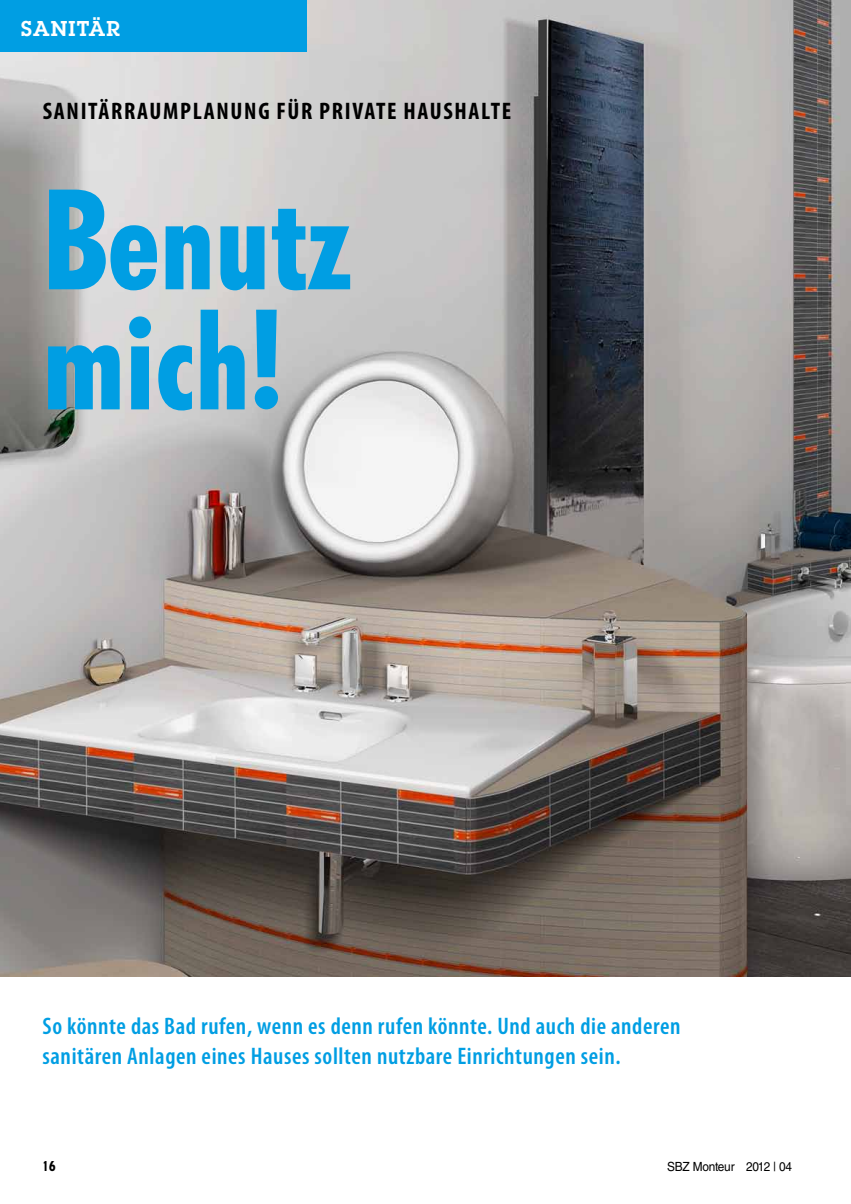
<style>
.page{position:relative;width:851px;height:1204px;background:#fff}
.page>*{position:absolute;margin:0;border:0;box-sizing:border-box;transform-origin:0 0}
.t1{font:800 condensed 135px/120px "Tempo Std";color:#009ee3}
.t2{font:600 condensed 24px/30px "Myriad Pro";letter-spacing:.025em;color:#009ee3}
.t3{font:700 condensed 24px "Myriad Pro";letter-spacing:.07em;color:#000}
.t4{font:600 21px "Lubalin Graph Std";letter-spacing:.05em;color:#fff}
.t5{font:800 condensed 13.5px "Tempo Std";color:#000}
.t6{font:12.6px "Helvetica LT Std";letter-spacing:-.02em;color:#000;scale:.94 1}
.s1{color:#fff}
</style>
<div class="page">
<img style="left:0;top:0;width:850px;height:976px">
<div style="left:0;top:0;width:306px;height:51px;background:#009ee3"></div>
<p class="t4" style="left:21px;top:15px;width:100px">SANITÄR</p>
<p class="t3" style="left:43px;top:96px;width:470px">SANITÄRRAUMPLANUNG FÜR PRIVATE HAUSHALTE</p>
<h1 class="t1" style="left:43px;top:179px;width:309px">Benutz mich!</h1>
<p class="t2" style="left:43px;top:1010px;width:639px">So könnte das Bad rufen, wenn es denn rufen könnte. Und auch die anderen sanitären Anlagen eines Hauses sollten nutzbare Einrichtungen sein.</p>
<p class="t5" style="left:43px;top:1157px;width:14px">16</p>
<p class="t6" style="left:667px;top:1158px;width:139px">SBZ Monteur 2012 | 04<span class="s1">.</span></p>
</div>
